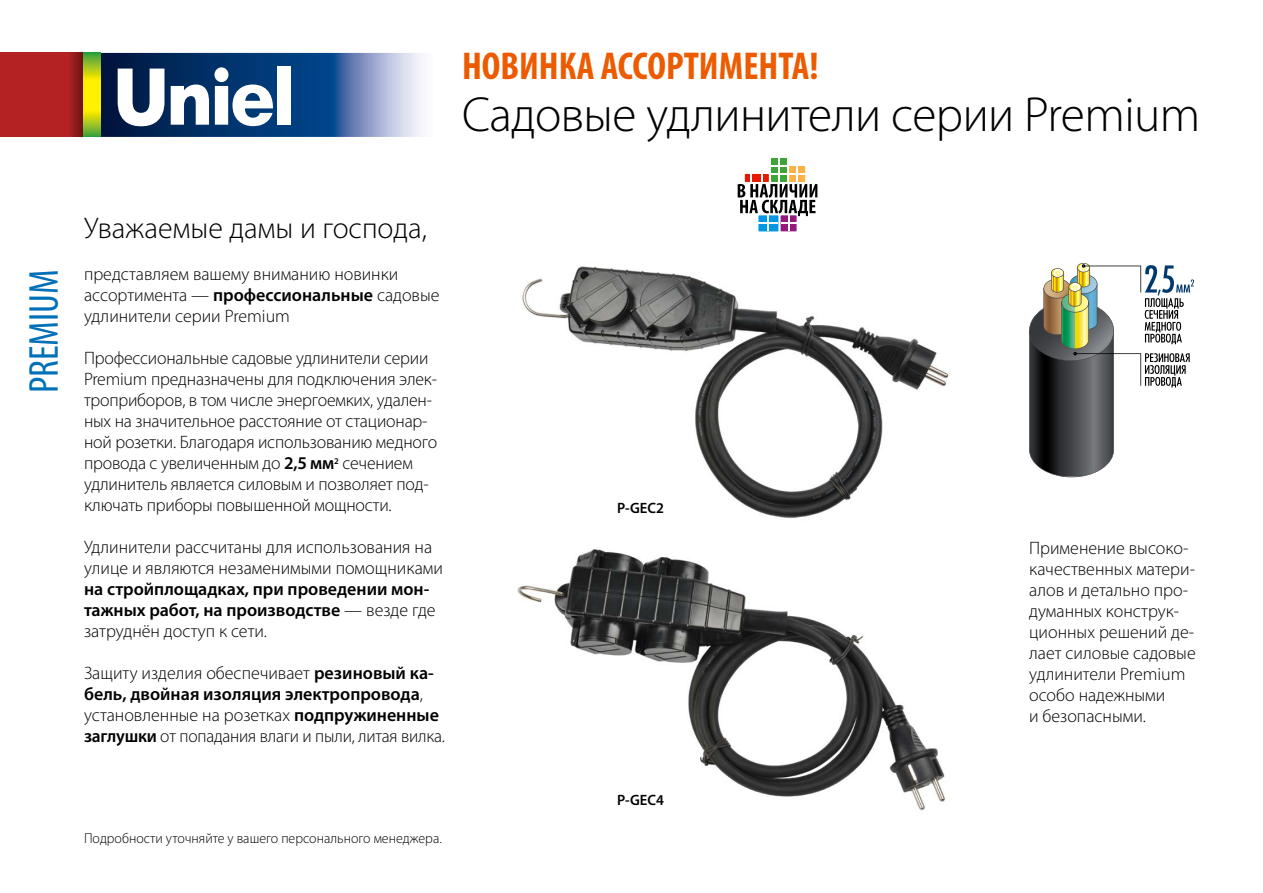
<style>
.page{position:relative;width:1263px;height:893px;background:#fff}
.page>*{position:absolute;margin:0;border:0;box-sizing:border-box;transform-origin:0 0}
.t1{font:300 49.5px "Myriad Pro";letter-spacing:-.01em;color:#000}
.t2{font:condensed 42px "Myriad Pro";color:#0070b8}
.t3{font:700 condensed 39px "Myriad Pro";color:#ed5b00}
.t4{font:300 30px "Myriad Pro";color:#000}
.t5{font:300 18px/21px "Myriad Pro";letter-spacing:-.005em;color:#000}
.t6{font:600 18px/21px "Myriad Pro";color:#000}
.t7{font:600 15px "Myriad Pro";color:#000}
.t8{font:300 14.25px "Myriad Pro";color:#000}
.s1{font-weight:600}
.s2{font-weight:300}
</style>
<div class="page">
<img style="left:101px;top:53px;width:320px;height:84px">
<svg style="left:118px;top:69px;width:46px;height:57px"></svg>
<svg style="left:171px;top:67px;width:102px;height:59px"></svg>
<div style="left:277px;top:66px;width:13px;height:59px;background:#fff"></div>
<svg style="left:0;top:53px;width:84px;height:84px;background:#ae2221"></svg>
<svg style="left:84px;top:53px;width:17px;height:84px"></svg>
<img style="left:522px;top:266px;width:427px;height:252px">
<img style="left:517px;top:549px;width:429px;height:262px">
<svg style="left:1029px;top:263px;width:165px;height:214px"></svg>
<div style="left:771px;top:158px;width:16px;height:24px;background:#3ca439"></div>
<hr style="left:778px;top:158px;width:2px;height:24px;background:#fff">
<svg style="left:738px;top:165px;width:79px;height:66px"></svg>
<h3 class="t3" style="left:462px;top:42px;width:358px">НОВИНКА АССОРТИМЕНТА!</h3>
<h1 class="t1" style="left:462px;top:88px;width:740px">Садовые удлинители серии Premium</h1>
<h2 class="t2" style="left:18px;top:393px;width:125px;rotate:-90deg">PREMIUM</h2>
<h3 class="t4" style="left:84px;top:212px;width:345px">Уважаемые дамы и господа,</h3>
<p class="t5" style="left:84px;top:264px;width:357px">представляем вашему вниманию новинки ассортимента — <span class="s1">профессиональные</span> садовые удлинители серии Premium</p>
<p class="t5" style="left:84px;top:348px;width:355px">Профессиональные садовые удлинители серии Premium предназначены для подключения элек&shy;троприборов, в том числе энергоемких, удален&shy;ных на значительное расстояние от стационар&shy;ной розетки. Благодаря использованию медного провода с увеличенным до <span class="s1">2,5 мм</span><sup>2</sup> сечением удлинитель является силовым и позволяет под&shy;ключать приборы повышенной мощности.</p>
<p class="t5" style="left:84px;top:537px;width:360px">Удлинители рассчитаны для использования на улице и являются незаменимыми помощниками</p>
<p class="t6" style="left:84px;top:578px;width:353px">на стройплощадках, при проведении мон&shy;тажных работ, на производстве <span class="s2">— везде где затруднён доступ к сети.</span></p>
<p class="t5" style="left:84px;top:663px;width:362px">Защиту изделия обеспечивает <span class="s1">резиновый ка&shy;бель, двойная изоляция электропровода</span>, установленные на розетках <span class="s1">подпружиненные заглушки</span> от попадания влаги и пыли, литая вилка.</p>
<p class="t8" style="left:84px;top:831px;width:359px">Подробности уточняйте у вашего персонального менеджера.</p>
<p class="t7" style="left:617px;top:499px;width:48px">P-GEC2</p>
<p class="t7" style="left:617px;top:791px;width:48px">P-GEC4</p>
<p class="t5" style="left:1029px;top:538px;width:168px">Применение высоко&shy;качественных матери&shy;алов и детально про&shy;думанных конструк&shy;ционных решений де&shy;лает силовые садовые удлинители Premium особо надежными<br>и безопасными.</p>
</div>
